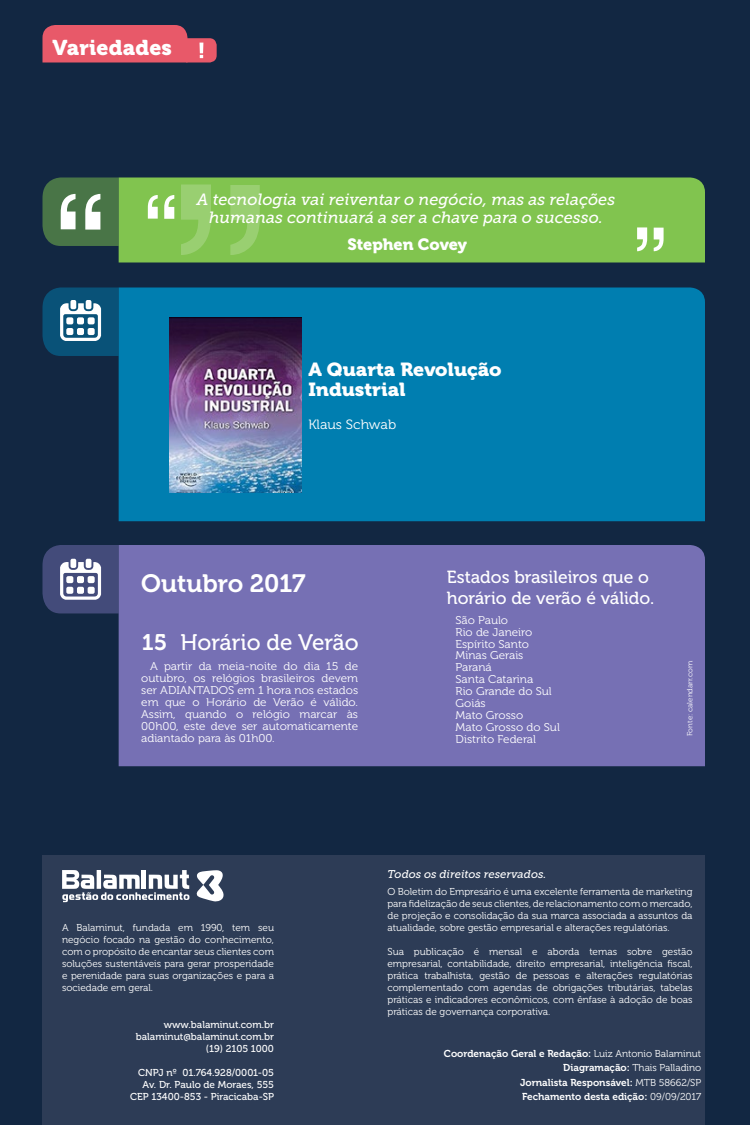
<style>
.page{position:relative;width:750px;height:1125px;background:#122742}
.page>*{position:absolute;margin:0;border:0;box-sizing:border-box;transform-origin:0 0}
.t1{font:25px "Museo 700";color:#fff}
.t2{font:22.5px "Museo 500";color:#fff}
.t3{font:22.5px "Museo 700";color:#fff}
.t4{font:21.25px "Museo 900";letter-spacing:.01em;color:#fff}
.t5{font:18.88px/20.1px "Museo 900";color:#fff;scale:1.04 1}
.t6{font:17.5px/21px "Museo 500";color:#fff}
.t7{font:italic 16.25px/17.5px "Museo Slab 500";color:#fff;text-align:center}
.t8{font:16.25px "Museo 900";color:#fff}
.t9{font:13.5px "Museo 300";color:#fff;scale:1.04 1}
.t10{font:11.25px/11.9px "Museo 300";color:#fff;scale:1.04 1}
.t11{font:italic 11.25px "Museo Slab 500";color:#fff}
.t12{font:10px/12px "Museo 300";color:#fff;text-align:justify}
.t13{font:10px/12px "Museo 500";color:#fff;text-align:right}
.t14{font:10px/14.4px "Museo 700";color:#fff}
.t15{font:7.5px "Museo 300";color:#fff;scale:1.04 1}
.s1{font-family:"Museo 300"}
.s2{font-family:"Museo 700"}
</style>
<div class="page">
<div style="left:42px;top:855px;width:663px;height:270px;background:#2d3c56"></div>
<div style="left:119px;top:545px;width:586px;height:221px;background:#7670b4"></div>
<svg style="left:42px;top:545px;width:77px;height:68px;background:#636a90"></svg>
<div style="left:119px;top:288px;width:586px;height:233px;background:#007eb0"></div>
<svg style="left:42px;top:287px;width:77px;height:69px;background:#346e8d"></svg>
<div style="left:119px;top:178px;width:586px;height:84px;background:#81c44f"></div>
<svg style="left:42px;top:177px;width:77px;height:69px;background:#618662"></svg>
<svg style="left:181px;top:184px;width:79px;height:71px;background:#8eca61"></svg>
<svg style="left:148px;top:195px;width:26px;height:24px"></svg>
<svg style="left:637px;top:227px;width:27px;height:24px"></svg>
<svg style="left:42px;top:25px;width:175px;height:37px;background:#d75667"></svg>
<img style="left:169px;top:317px;width:132px;height:175px">
<svg style="left:196px;top:870px;width:28px;height:32px"></svg>
<svg style="left:62px;top:870px;width:127px;height:32px"></svg>
<h3 class="t4" style="left:52px;top:35px;width:121px">Variedades</h3>
<h3 class="t7" style="left:197px;top:191px;width:420px">A tecnologia vai reiventar o negócio, mas as relações humanas continuará a ser a chave para o sucesso.</h3>
<h3 class="t8" style="left:348px;top:235px;width:121px">Stephen Covey</h3>
<h3 class="t5" style="left:308px;top:359px;width:187px">A Quarta Revolução<br>Industrial</h3>
<h3 class="t9" style="left:308px;top:417px;width:86px">Klaus Schwab</h3>
<h1 class="t1" style="left:141px;top:570px;width:166px">Outubro 2017</h1>
<h3 class="t6" style="left:447px;top:567px;width:209px">Estados brasileiros que o horário de verão é válido.</h3>
<p class="t10" style="left:456px;top:614px;width:102px">São Paulo<br>Rio de Janeiro<br>Espírito Santo<br>Minas Gerais<br>Paraná<br>Santa Catarina<br>Rio Grande do Sul<br>Goiás<br>Mato Grosso<br>Mato Grosso do Sul<br>Distrito Federal</p>
<h2 class="t3" style="left:142px;top:630px;width:27px">15</h2>
<h2 class="t2" style="left:181px;top:630px;width:180px">Horário de Verão</h2>
<p class="t10" style="left:141px;top:661px;width:210px;text-align:justify;text-indent:9px">A partir da meia-noite do dia 15 de outubro, os relógios brasileiros devem ser ADIANTADOS em 1 hora nos estados em que o Horário de Verão é válido.<br>Assim, quando o relógio marcar às 00h00, este deve ser automaticamente adiantado para às 01h00.</p>
<p class="t15" style="left:686px;top:736px;width:74px;rotate:-90deg">Fonte: calendarr.com</p>
<p class="t12" style="left:62px;top:922px;width:213px">A Balaminut, fundada em 1990, tem seu negócio focado na gestão do conhecimento, com o propósito de encantar seus clientes com soluções sustentáveis para gerar prosperidade e perenidade para suas organizações e para a sociedade em geral.</p>
<p class="t13" style="left:136px;top:1019px;width:140px">www.balaminut.com.br balaminut@balaminut.com.br (19) 2105 1000</p>
<p class="t13" style="left:130px;top:1067px;width:145px">CNPJ nº 01.764.928/0001-05<br>Av. Dr. Paulo de Moraes, 555<br>CEP 13400-853 - Piracicaba-SP</p>
<p class="t11" style="left:388px;top:868px;width:160px">Todos os direitos reservados.</p>
<p class="t12" style="left:388px;top:886px;width:307px">O Boletim do Empresário é uma excelente ferramenta de marketing para fidelização de seus clientes, de relacionamento com o mercado, de projeção e consolidação da sua marca associada a assuntos da atualidade, sobre gestão empresarial e alterações regulatórias.</p>
<p class="t12" style="left:388px;top:946px;width:307px">Sua publicação é mensal e aborda temas sobre gestão empresarial, contabilidade, direito empresarial, inteligência fiscal, prática trabalhista, gestão de pessoas e alterações regulatórias complementado com agendas de obrigações tributárias, tabelas práticas e indicadores econômicos, com ênfase à adoção de boas práticas de governança corporativa.</p>
<p class="t14" style="left:444px;top:1046px;width:259px">Coordenação Geral e Redação: <span class="s1">Luiz Antonio Balaminut</span></p>
<p class="t12" style="left:563px;top:1062px;width:139px"><span class="s2">Diagramação:</span> Thais Palladino</p>
<p class="t14" style="left:520px;top:1075px;width:183px">Jornalista Responsável: <span class="s1">MTB 58662/SP<br></span>Fechamento desta edição: <span class="s1">09/09/2017</span></p>
</div>
